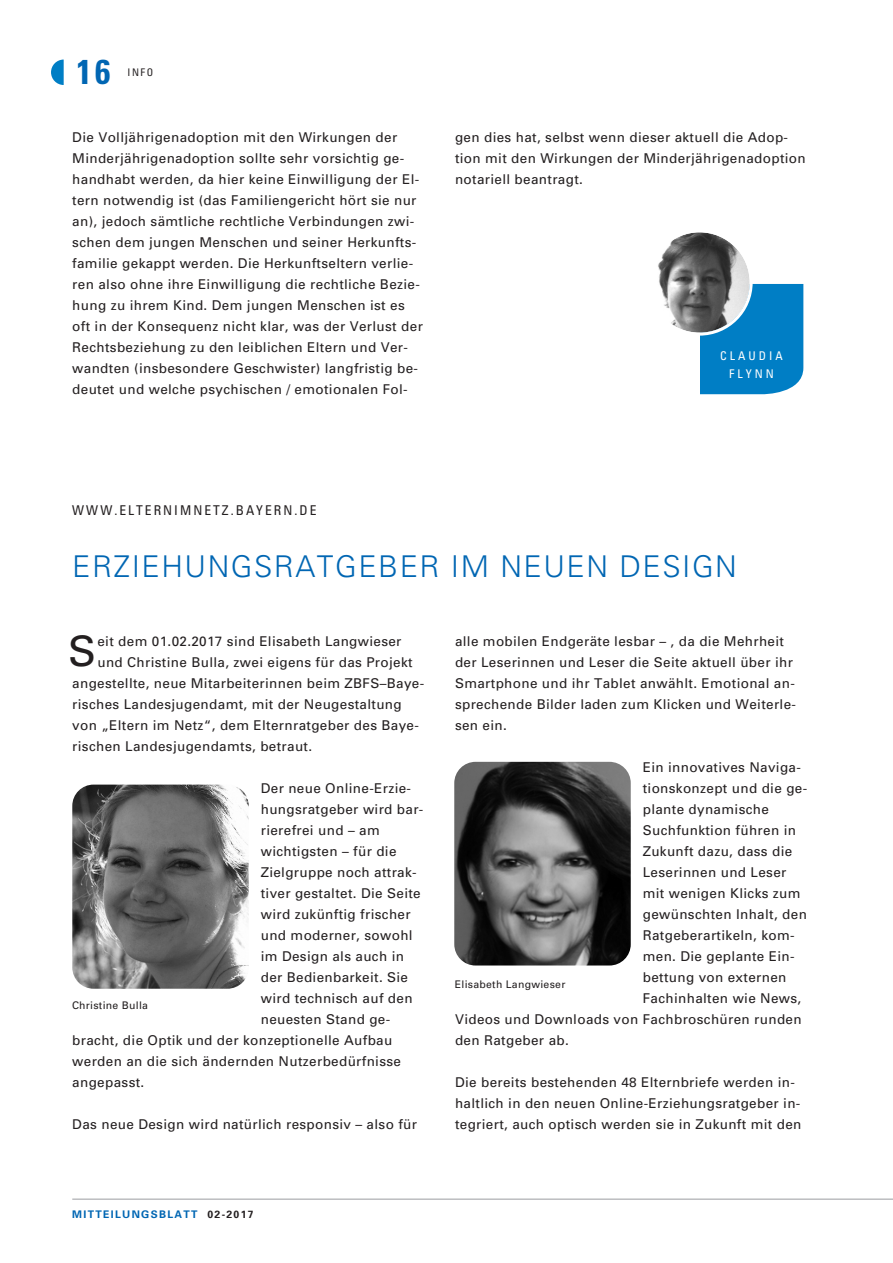
<style>
.page{position:relative;width:893px;height:1263px;background:#fff}
.page>*{position:absolute;margin:0;border:0;box-sizing:border-box;transform-origin:0 0}
.t1{font:42px "Univers 55 Roman";color:#231f20}
.t2{font:700 condensed 34.5px "Univers";color:#0166b3}
.t3{font:300 30px "Univers";letter-spacing:.05em;color:#0166b3}
.t4{font:13.5px/21px "Univers 55 Roman";letter-spacing:.025em;color:#231f20}
.t5{font:13.5px "Univers Condensed";letter-spacing:.15em;color:#231f20}
.t6{font:12px/18px "Univers Condensed";letter-spacing:.25em;color:#fff;text-align:center}
.t7{font:10.5px "Univers 55 Roman";letter-spacing:.025em;color:#231f20}
.t8{font:700 10.5px "Univers 65";letter-spacing:.125em;color:#0166b3}
.t9{font:10.5px "Univers Condensed";color:#231f20}
.s1{color:#231f20}
</style>
<div class="page">
<img style="left:454px;top:762px;width:177px;height:203px;border-radius:21px">
<img style="left:72px;top:785px;width:177px;height:204px;border-radius:21px">
<svg style="left:51px;top:60px;width:13px;height:25px"></svg>
<hr style="left:72px;top:1198px;width:821px;height:2px;background:#bcbdc0">
<svg style="left:658px;top:232px;width:145px;height:162px"></svg>
<h2 class="t2" style="left:77px;top:51px;width:36px">16</h2>
<p class="t9" style="left:128px;top:66px;width:27px">INFO</p>
<p class="t4" style="left:72px;top:126px;width:352px">Die Volljährigenadoption mit den Wirkungen der Minderjährigenadoption sollte sehr vorsichtig ge&shy;handhabt werden, da hier keine Einwilligung der El&shy;tern notwendig ist (das Familiengericht hört sie nur an), jedoch sämtliche rechtliche Verbindungen zwi&shy;schen dem jungen Menschen und seiner Herkunfts&shy;familie gekappt werden. Die Herkunftseltern verlie&shy;ren also ohne ihre Einwilligung die rechtliche Bezie&shy;hung zu ihrem Kind. Dem jungen Menschen ist es oft in der Konsequenz nicht klar, was der Verlust der Rechtsbeziehung zu den leiblichen Eltern und Ver&shy;wandten (insbesondere Geschwister) langfristig be&shy;deutet und welche psychischen / emotionalen Fol-</p>
<p class="t4" style="left:455px;top:126px;width:352px">gen dies hat, selbst wenn dieser aktuell die Adop&shy;tion mit den Wirkungen der Minderjährigenadoption notariell beantragt.</p>
<p class="t6" style="left:720px;top:347px;width:64px">CLAUDIA<br>FLYNN</p>
<p class="t5" style="left:72px;top:502px;width:246px">WWW.ELTERNIMNETZ.BAYERN.DE</p>
<h3 class="t3" style="left:72px;top:549px;width:666px">ERZIEHUNGSRATGEBER IM NEUEN DESIGN</h3>
<h1 class="t1" style="left:68px;top:626px;width:30px">S</h1>
<p class="t4" style="left:97px;top:631px;width:306px">eit dem 01.02.2017 sind Elisabeth Langwieser</p>
<p class="t4" style="left:97px;top:652px;width:317px">und Christine Bulla, zwei eigens für das Projekt</p>
<p class="t4" style="left:72px;top:673px;width:353px">angestellte, neue Mitarbeiterinnen beim ZBFS–Baye-</p>
<p class="t4" style="left:72px;top:694px;width:331px">risches Landesjugendamt, mit der Neugestaltung</p>
<p class="t4" style="left:72px;top:715px;width:348px">von „Eltern im Netz“, dem Elternratgeber des Baye-</p>
<p class="t4" style="left:72px;top:736px;width:241px">rischen Landesjugendamts, betraut.</p>
<p class="t4" style="left:261px;top:778px;width:152px">Der neue Online-Erzie-</p>
<p class="t4" style="left:261px;top:799px;width:164px">hungsratgeber wird bar-</p>
<p class="t4" style="left:261px;top:820px;width:121px">rierefrei und – am</p>
<p class="t4" style="left:261px;top:841px;width:137px">wichtigsten – für die</p>
<p class="t4" style="left:261px;top:862px;width:157px">Zielgruppe noch attrak-</p>
<p class="t4" style="left:261px;top:883px;width:161px">tiver gestaltet. Die Seite</p>
<p class="t4" style="left:261px;top:904px;width:151px">wird zukünftig frischer</p>
<p class="t4" style="left:261px;top:925px;width:153px">und moderner, sowohl</p>
<p class="t4" style="left:261px;top:946px;width:145px">im Design als auch in</p>
<p class="t4" style="left:261px;top:967px;width:149px">der Bedienbarkeit. Sie</p>
<p class="t4" style="left:261px;top:988px;width:153px">wird technisch auf den</p>
<p class="t4" style="left:261px;top:1009px;width:131px">neuesten Stand ge-</p>
<p class="t4" style="left:72px;top:1030px;width:322px">bracht, die Optik und der konzeptionelle Aufbau</p>
<p class="t4" style="left:72px;top:1051px;width:330px">werden an die sich ändernden Nutzerbedürfnisse</p>
<p class="t4" style="left:72px;top:1072px;width:74px">angepasst.</p>
<p class="t4" style="left:72px;top:1114px;width:346px">Das neue Design wird natürlich responsiv – also für</p>
<p class="t7" style="left:72px;top:999px;width:78px">Christine Bulla</p>
<p class="t8" style="left:72px;top:1208px;width:183px">MITTEILUNGSBLATT <span class="s1">02-2017</span></p>
<p class="t4" style="left:455px;top:631px;width:343px">alle mobilen Endgeräte lesbar – , da die Mehrheit der Leserinnen und Leser die Seite aktuell über ihr Smartphone und ihr Tablet anwählt. Emotional an&shy;sprechende Bilder laden zum Klicken und Weiterle&shy;sen ein.</p>
<p class="t4" style="left:643px;top:757px;width:160px">Ein innovatives Naviga-</p>
<p class="t4" style="left:643px;top:778px;width:166px">tionskonzept und die ge-</p>
<p class="t4" style="left:643px;top:799px;width:128px">plante dynamische</p>
<p class="t4" style="left:643px;top:820px;width:155px">Suchfunktion führen in</p>
<p class="t4" style="left:643px;top:841px;width:151px">Zukunft dazu, dass die</p>
<p class="t4" style="left:643px;top:862px;width:145px">Leserinnen und Leser</p>
<p class="t4" style="left:643px;top:883px;width:159px">mit wenigen Klicks zum</p>
<p class="t4" style="left:643px;top:904px;width:166px">gewünschten Inhalt, den</p>
<p class="t4" style="left:643px;top:925px;width:153px">Ratgeberartikeln, kom-</p>
<p class="t4" style="left:643px;top:946px;width:153px">men. Die geplante Ein-</p>
<p class="t4" style="left:643px;top:967px;width:145px">bettung von externen</p>
<p class="t4" style="left:643px;top:988px;width:160px">Fachinhalten wie News,</p>
<p class="t4" style="left:455px;top:1009px;width:348px">Videos und Downloads von Fachbroschüren runden</p>
<p class="t4" style="left:455px;top:1030px;width:115px">den Ratgeber ab.</p>
<p class="t4" style="left:455px;top:1072px;width:348px">Die bereits bestehenden 48 Elternbriefe werden in&shy;haltlich in den neuen Online-Erziehungsratgeber in&shy;tegriert, auch optisch werden sie in Zukunft mit den</p>
<p class="t7" style="left:455px;top:978px;width:112px">Elisabeth Langwieser</p>
</div>
